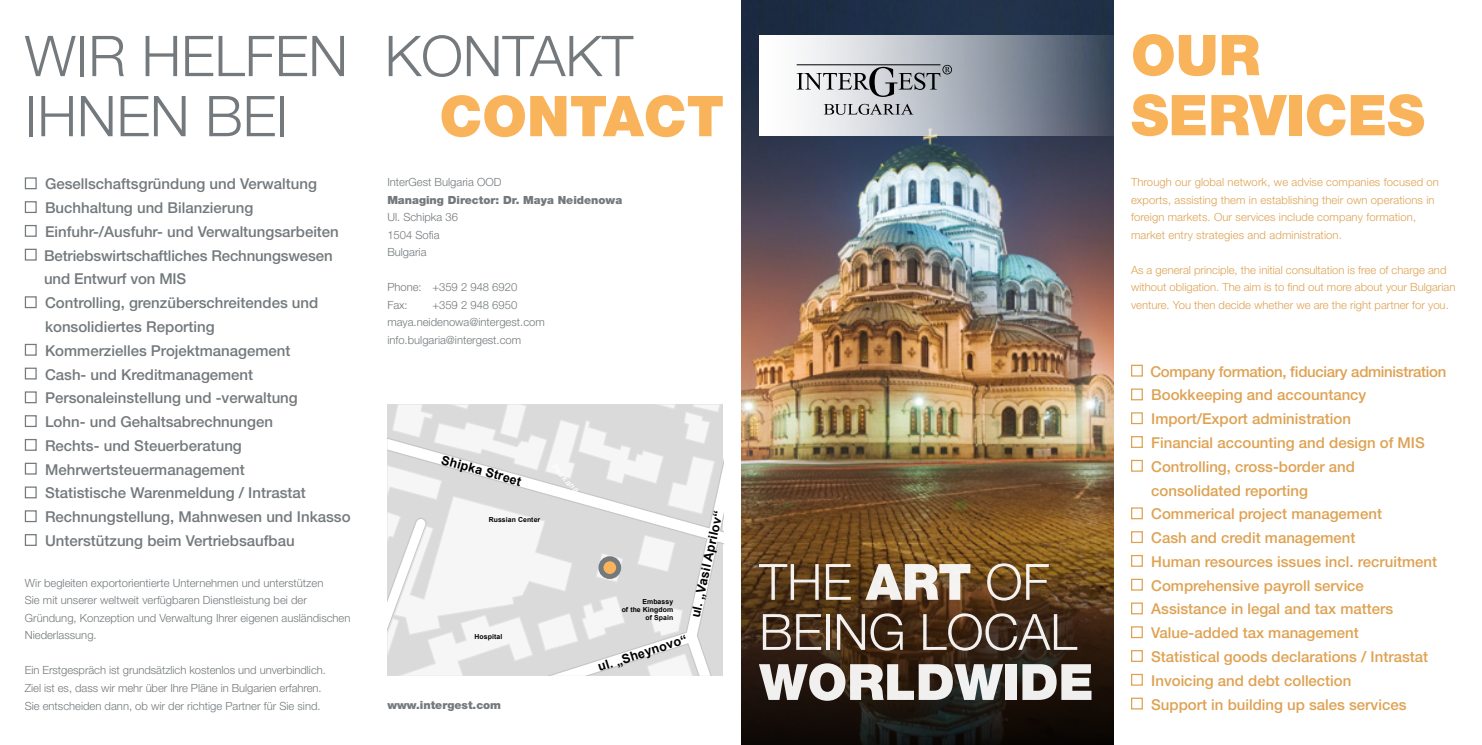
<style>
.page{position:relative;width:1482px;height:745px;background:#fff}
.page>*{position:absolute;margin:0;border:0;box-sizing:border-box;transform-origin:0 0}
.t1{font:300 56.25px/60px "Helvetica Neue LT";color:#73797c}
.t2{font:900 56.25px/60px "Helvetica Neue LT";color:#f9b45b}
.t3{font:300 50px/50px "Helvetica Neue LT";color:#fff}
.t4{font:900 50px "Helvetica Neue LT";color:#fff}
.t5{font:500 15px/23.8px "Helvetica Neue LT";color:#73797c}
.t6{font:500 15px/23.8px "Helvetica Neue LT";color:#dea253}
.t7{font:700 12.62px "Arial";color:#000}
.t8{font:300 11.25px/17.5px "Helvetica Neue LT";color:#73797c}
.t9{font:300 11.25px/17.5px "Helvetica Neue LT";letter-spacing:.01em;color:#dea253}
.t10{font:900 11.25px "Helvetica Neue LT";color:#73797c}
.t11{font:700 6.88px/8.2px "Arial";letter-spacing:.01em;color:#000;text-align:right}
.s1{font-weight:900}
</style>
<div class="page">
<div style="left:25px;top:177px;width:12px;height:12px;border:1px solid #73797c"></div>
<div style="left:25px;top:201px;width:12px;height:12px;border:1px solid #73797c"></div>
<div style="left:25px;top:225px;width:12px;height:12px;border:1px solid #73797c"></div>
<div style="left:25px;top:248px;width:12px;height:12px;border:1px solid #73797c"></div>
<div style="left:25px;top:296px;width:12px;height:12px;border:1px solid #73797c"></div>
<div style="left:25px;top:343px;width:12px;height:12px;border:1px solid #73797c"></div>
<div style="left:25px;top:367px;width:12px;height:12px;border:1px solid #73797c"></div>
<div style="left:25px;top:391px;width:12px;height:12px;border:1px solid #73797c"></div>
<div style="left:25px;top:415px;width:12px;height:12px;border:1px solid #73797c"></div>
<div style="left:25px;top:438px;width:12px;height:12px;border:1px solid #73797c"></div>
<div style="left:25px;top:462px;width:12px;height:12px;border:1px solid #73797c"></div>
<div style="left:25px;top:486px;width:12px;height:12px;border:1px solid #73797c"></div>
<div style="left:25px;top:510px;width:12px;height:12px;border:1px solid #73797c"></div>
<div style="left:25px;top:533px;width:12px;height:12px;border:1px solid #73797c"></div>
<div style="left:1130px;top:364px;width:12px;height:12px;border:1px solid #dea253"></div>
<div style="left:1130px;top:388px;width:12px;height:12px;border:1px solid #dea253"></div>
<div style="left:1130px;top:412px;width:12px;height:12px;border:1px solid #dea253"></div>
<div style="left:1130px;top:436px;width:12px;height:11px;border:1px solid #dea253"></div>
<div style="left:1130px;top:459px;width:12px;height:12px;border:1px solid #dea253"></div>
<div style="left:1130px;top:507px;width:12px;height:12px;border:1px solid #dea253"></div>
<div style="left:1130px;top:531px;width:12px;height:11px;border:1px solid #dea253"></div>
<div style="left:1130px;top:554px;width:12px;height:12px;border:1px solid #dea253"></div>
<div style="left:1130px;top:578px;width:12px;height:12px;border:1px solid #dea253"></div>
<div style="left:1130px;top:602px;width:12px;height:12px;border:1px solid #dea253"></div>
<div style="left:1130px;top:626px;width:12px;height:11px;border:1px solid #dea253"></div>
<div style="left:1130px;top:649px;width:12px;height:12px;border:1px solid #dea253"></div>
<div style="left:1130px;top:673px;width:12px;height:12px;border:1px solid #dea253"></div>
<div style="left:1130px;top:697px;width:12px;height:12px;border:1px solid #dea253"></div>
<img style="left:741px;top:0;width:372px;height:497px">
<svg style="left:741px;top:497px;width:372px;height:247px;background:#483017"></svg>
<svg style="left:759px;top:35px;width:355px;height:101px"></svg>
<svg style="left:796px;top:65px;width:155px;height:32px;background:#b0b2b6"></svg>
<hr style="left:796px;top:65px;width:144px;height:1px;background:#000">
<svg style="left:823px;top:104px;width:90px;height:11px"></svg>
<svg style="left:387px;top:404px;width:336px;height:271px"></svg>
<h1 class="t1" style="left:25px;top:25px;width:324px">wir helfen ihnen BEI</h1>
<p class="t5" style="left:44px;top:172px;width:308px">Gesellschaftsgründung und Verwaltung Buchhaltung und Bilanzierung Einfuhr-/Ausfuhr- und Verwaltungsarbeiten Betriebswirtschaftliches Rechnungswesen und Entwurf von MIS<br>Controlling, grenzüberschreitendes und konsolidiertes Reporting<br>Kommerzielles Projektmanagement<br>Cash- und Kreditmanagement Personaleinstellung und -verwaltung<br>Lohn- und Gehaltsabrechnungen<br>Rechts- und Steuerberatung Mehrwertsteuermanagement<br>Statistische Warenmeldung / Intrastat Rechnungstellung, Mahnwesen und Inkasso Unterstützung beim Vertriebsaufbau</p>
<p class="t8" style="left:25px;top:573px;width:327px">Wir begleiten exportorientierte Unternehmen und unterstützen<br>Sie mit unserer weltweit verfügbaren Dienstleistung bei der Gründung, Konzeption und Verwaltung Ihrer eigenen ausländischen Niederlassung.</p>
<p class="t8" style="left:25px;top:661px;width:302px">Ein Erstgespräch ist grundsätzlich kostenlos und unverbindlich.<br>Ziel ist es, dass wir mehr über Ihre Pläne in Bulgarien erfahren.<br>Sie entscheiden dann, ob wir der richtige Partner für Sie sind.</p>
<h1 class="t1" style="left:384px;top:25px;width:250px">KontaKt</h1>
<h1 class="t2" style="left:439px;top:86px;width:286px">Contact</h1>
<p class="t8" style="left:387px;top:173px;width:115px">InterGest Bulgaria OOD</p>
<p class="t10" style="left:387px;top:193px;width:236px">Managing Director: Dr. Maya Neidenowa</p>
<p class="t8" style="left:387px;top:208px;width:72px">Ul. Schipka 36<br>1504 Sofia<br>Bulgaria</p>
<p class="t8" style="left:387px;top:278px;width:131px">Phone: +359 2 948 6920<br>Fax:</p>
<p class="t8" style="left:387px;top:296px;width:159px;text-indent:45px">+359 2 948 6950 maya.neidenowa@intergest.com info.bulgaria@intergest.com</p>
<p class="t7" style="left:444px;top:450px;width:84px;rotate:16deg">Shipka Street</p>
<p class="t11" style="left:488px;top:515px;width:53px">Russian Center</p>
<p class="t11" style="left:474px;top:632px;width:29px">Hospital</p>
<p class="t10" style="left:387px;top:698px;width:115px">www.intergest.com</p>
<p class="t11" style="left:621px;top:597px;width:53px">Embassy<br>of the Kingdom of Spain</p>
<p class="t7" style="left:686px;top:615px;width:110px;rotate:-77deg">ul. „Vasil Aprilov“</p>
<p class="t7" style="left:595px;top:659px;width:95px;rotate:-18deg">ul. „Sheynovo“</p>
<h2 class="t3" style="left:759px;top:555px;width:319px">The <span class="s1">Art</span> of being local</h2>
<h2 class="t4" style="left:759px;top:651px;width:336px">worldwide</h2>
<h1 class="t2" style="left:1130px;top:25px;width:295px">our services</h1>
<p class="t9" style="left:1130px;top:173px;width:309px">Through our global network, we advise companies focused on exports, assisting them in establishing their own operations in foreign markets. Our services include company formation, market entry strategies and administration.</p>
<p class="t9" style="left:1130px;top:261px;width:326px">As a general principle, the initial consultation is free of charge and without obligation. The aim is to find out more about your Bulgarian venture. You then decide whether we are the right partner for you.</p>
<p class="t6" style="left:1150px;top:359px;width:297px">Company formation, fiduciary administration Bookkeeping and accountancy Import/Export administration<br>Financial accounting and design of MIS Controlling, cross-border and consolidated reporting<br>Commerical project management<br>Cash and credit management<br>Human resources issues incl. recruitment Comprehensive payroll service<br>Assistance in legal and tax matters Value-added tax management<br>Statistical goods declarations / Intrastat Invoicing and debt collection<br>Support in building up sales services</p>
</div>
